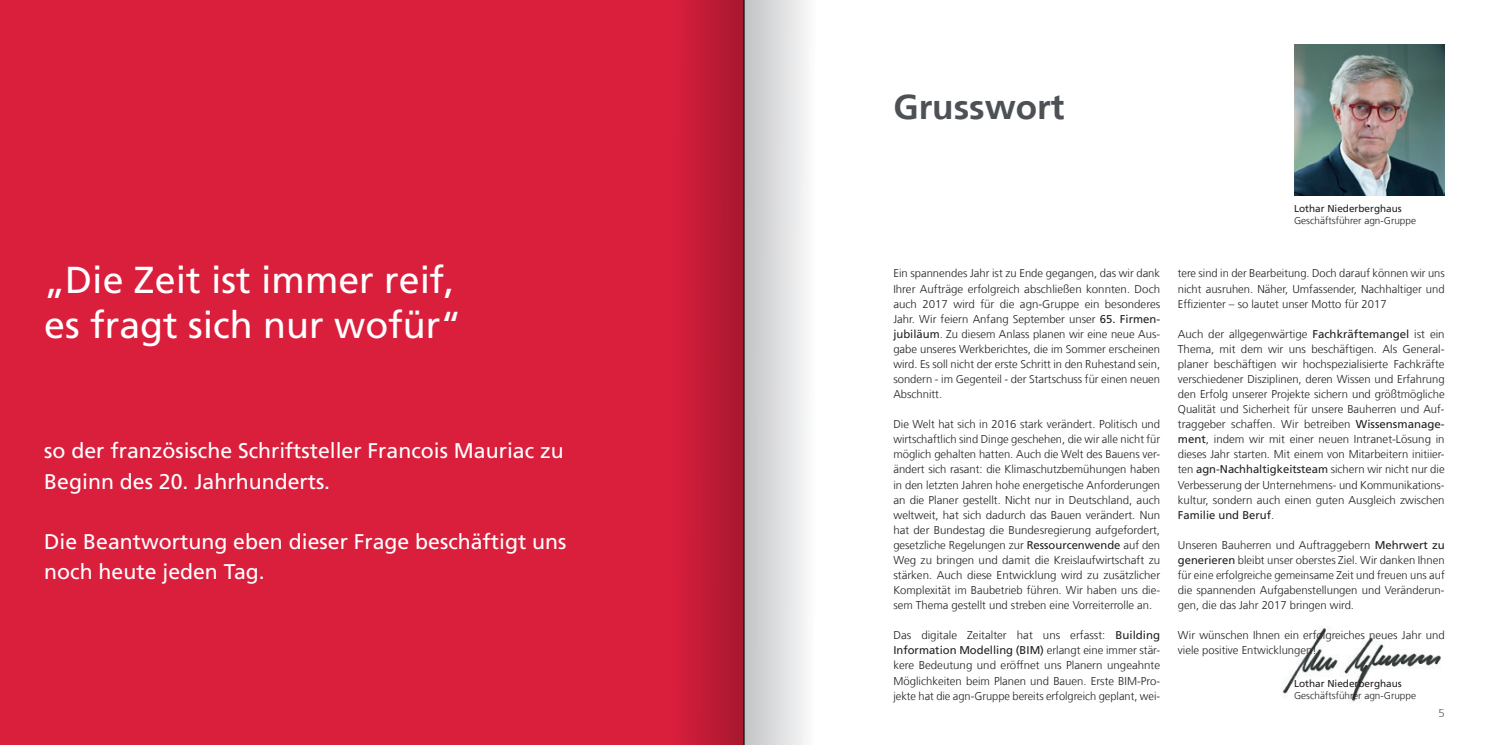
<style>
.page{position:relative;width:1489px;height:745px;background:#fff}
.page>*{position:absolute;margin:0;border:0;box-sizing:border-box;transform-origin:0 0}
.t1{font:37.5px/45.1px "Frutiger LT Com";color:#fff}
.t2{font:700 35px "Frutiger";color:#4d5156}
.t3{font:21.25px/30.1px "Frutiger LT Com";color:#fff}
.t4{font:300 11.25px/15px "Frutiger LT Com";color:#231f20;text-align:justify}
.t5{font:300 11.25px "Frutiger";color:#535249}
.t6{font:300 10px "Frutiger LT Com";color:#231f20}
.t7{font:10px "Frutiger LT Com";color:#231f20}
.s1{font-weight:400}
</style>
<div class="page">
<img style="left:1294px;top:44px;width:150px;height:151px">
<div style="left:0;top:0;width:744px;height:744px;background:#da1f3d"></div>
<img style="left:1282px;top:628px;width:159px;height:74px">
<div style="left:673px;top:1px;width:71px;height:742px;background:linear-gradient(to right,#d81e3c,#a6172f)"></div>
<div style="left:744px;top:1px;width:71px;height:742px;background:linear-gradient(to right,#c1c2c4,#fcfcfc)"></div>
<h1 class="t1" style="left:44px;top:256px;width:418px">„Die Zeit ist immer reif, es fragt sich nur wofür“</h1>
<h3 class="t3" style="left:44px;top:435px;width:521px">so der französische Schriftsteller Francois Mauriac zu<br>Beginn des 20. Jahrhunderts.</h3>
<h3 class="t3" style="left:44px;top:526px;width:523px">Die Beantwortung eben dieser Frage beschäftigt uns noch heute jeden Tag.</h3>
<h2 class="t2" style="left:893px;top:86px;width:173px">Grusswort</h2>
<p class="t4" style="left:893px;top:266px;width:268px">Ein spannendes Jahr ist zu Ende gegangen, das wir dank Ihrer Aufträge erfolgreich abschließen konnten. Doch auch 2017 wird für die agn-Gruppe ein besonderes Jahr. Wir feiern Anfang September unser <span class="s1">65. Firmen&shy;jubiläum</span>. Zu diesem Anlass planen wir eine neue Aus&shy;gabe unseres Werkberichtes, die im Sommer erscheinen wird. Es soll nicht der erste Schritt in den Ruhestand sein, sondern - im Gegenteil - der Startschuss für einen neuen Abschnitt.</p>
<p class="t4" style="left:893px;top:416px;width:268px">Die Welt hat sich in 2016 stark verändert. Politisch und wirtschaftlich sind Dinge geschehen, die wir alle nicht für möglich gehalten hatten. Auch die Welt des Bauens ver&shy;ändert sich rasant: die Klimaschutzbemühungen haben in den letzten Jahren hohe energetische Anforderungen an die Planer gestellt. Nicht nur in Deutschland, auch weltweit, hat sich dadurch das Bauen verändert. Nun hat der Bundestag die Bundesregierung aufgefordert, gesetzliche Regelungen zur <span class="s1">Ressourcenwende</span> auf den Weg zu bringen und damit die Kreislaufwirtschaft zu stärken. Auch diese Entwicklung wird zu zusätzlicher Komplexität im Baubetrieb führen. Wir haben uns die&shy;sem Thema gestellt und streben eine Vorreiterrolle an.</p>
<p class="t4" style="left:893px;top:627px;width:268px">Das digitale Zeitalter hat uns erfasst: <span class="s1">Building Information Modelling (BIM)</span> erlangt eine immer stär&shy;kere Bedeutung und eröffnet uns Planern ungeahnte Möglichkeiten beim Planen und Bauen. Erste BIM-Pro&shy;jekte hat die agn-Gruppe bereits erfolgreich geplant, wei-</p>
<p class="t7" style="left:1293px;top:203px;width:109px">Lothar Niederberghaus</p>
<p class="t6" style="left:1293px;top:215px;width:124px">Geschäftsführer agn-Gruppe</p>
<p class="t4" style="left:1177px;top:266px;width:268px">tere sind in der Bearbeitung. Doch darauf können wir uns nicht ausruhen. Näher, Umfassender, Nachhaltiger und Effizienter – so lautet unser Motto für 2017</p>
<p class="t4" style="left:1177px;top:326px;width:268px">Auch der allgegenwärtige <span class="s1">Fachkräftemangel</span> ist ein Thema, mit dem wir uns beschäftigen. Als General&shy;planer beschäftigen wir hochspezialisierte Fachkräfte verschiedener Disziplinen, deren Wissen und Erfahrung den Erfolg unserer Projekte sichern und größtmögliche Qualität und Sicherheit für unsere Bauherren und Auf&shy;traggeber schaffen. Wir betreiben <span class="s1">Wissensmanage&shy;ment</span>, indem wir mit einer neuen Intranet-Lösung in dieses Jahr starten. Mit einem von Mitarbeitern initiier&shy;ten <span class="s1">agn-Nachhaltigkeitsteam</span> sichern wir nicht nur die Verbesserung der Unternehmens- und Kommunikations&shy;kultur, sondern auch einen guten Ausgleich zwischen <span class="s1">Familie und Beruf</span>.</p>
<p class="t4" style="left:1177px;top:537px;width:268px">Unseren Bauherren und Auftraggebern <span class="s1">Mehrwert zu generieren</span> bleibt unser oberstes Ziel. Wir danken Ihnen für eine erfolgreiche gemeinsame Zeit und freuen uns auf die spannenden Aufgabenstellungen und Veränderun&shy;gen, die das Jahr 2017 bringen wird.</p>
<p class="t4" style="left:1177px;top:627px;width:268px">Wir wünschen Ihnen ein erfolgreiches neues Jahr und viele positive Entwicklungen!</p>
<p class="t7" style="left:1293px;top:676px;width:109px">Lothar Niederberghaus</p>
<p class="t6" style="left:1293px;top:688px;width:124px">Geschäftsführer agn-Gruppe</p>
<p class="t5" style="left:1438px;top:706px;width:8px">5</p>
</div>
